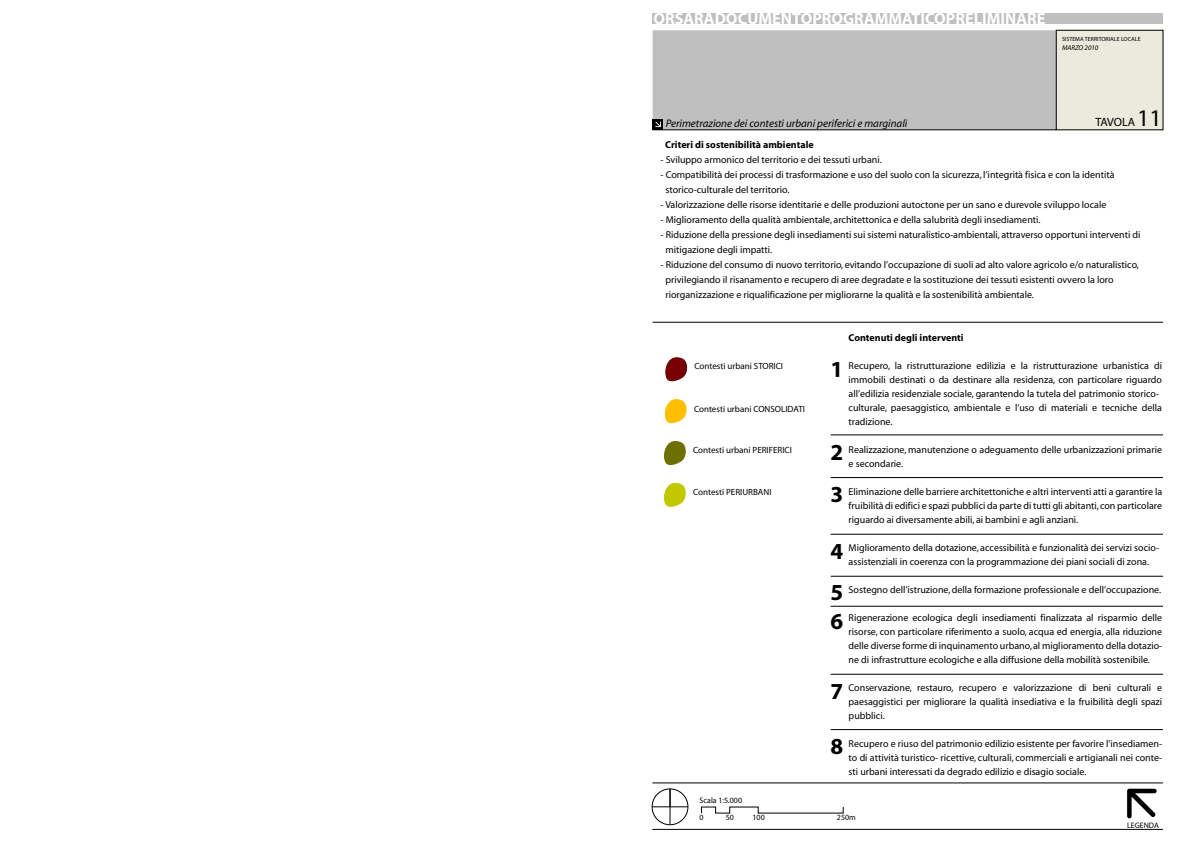
<style>
.page{position:relative;width:1191px;height:842px;background:#fff}
.page>*{position:absolute;margin:0;border:0;box-sizing:border-box;transform-origin:0 0}
.t1{font:700 23px/42px "Myriad";color:#000}
.t2{font:700 16.2px "Myriad";color:#fff}
.t3{font:12px "Myriad";letter-spacing:-.005em;color:#000}
.t4{font:italic 11px "Myriad";color:#000}
.t5{font:10px/14px "Myriad";color:#000}
.t6{font:700 10px "Myriad";color:#000}
.t7{font:9px "Myriad";color:#000}
.t8{font:8px "Myriad";color:#000}
.t9{font:7.9px "Myriad";color:#010000}
.t10{font:italic 7px "Myriad";color:#000}
.t11{font:6px "Myriad";color:#000}
.s1{font-size:24px}
</style>
<div class="page">
<svg style="left:665px;top:357px;width:22px;height:25px"></svg>
<svg style="left:664px;top:399px;width:23px;height:25px"></svg>
<svg style="left:664px;top:441px;width:22px;height:24px"></svg>
<svg style="left:664px;top:482px;width:22px;height:25px"></svg>
<hr style="left:830px;top:435px;width:333px;height:1px;background:#000">
<hr style="left:830px;top:477px;width:333px;height:1px;background:#000">
<hr style="left:830px;top:534px;width:333px;height:1px;background:#000">
<hr style="left:830px;top:576px;width:333px;height:1px;background:#000">
<hr style="left:830px;top:606px;width:333px;height:1px;background:#000">
<hr style="left:830px;top:674px;width:333px;height:1px;background:#000">
<hr style="left:830px;top:729px;width:333px;height:1px;background:#000">
<hr style="left:652px;top:322px;width:511px;height:1px;background:#000">
<div style="left:652px;top:13px;width:511px;height:11px;background:#bfbfbf"></div>
<svg style="left:652px;top:30px;width:511px;height:100px;background:#c5c5c3"></svg>
<div style="left:652px;top:119px;width:11px;height:11px;background:#000"></div>
<svg style="left:655px;top:121px;width:6px;height:6px"></svg>
<hr style="left:652px;top:829px;width:511px;height:1px;background:#000">
<svg style="left:1127px;top:789px;width:29px;height:29px"></svg>
<div style="left:652px;top:789px;width:36px;height:36px;border:1px solid #000;border-radius:50%"></div>
<svg style="left:669px;top:789px;width:2px;height:36px"></svg>
<hr style="left:652px;top:807px;width:36px;height:1px;background:#000">
<svg style="left:701px;top:806px;width:142px;height:7px"></svg>
<hr style="left:652px;top:783px;width:511px;height:1px;background:#000">
<h2 class="t2" style="left:653px;top:10px;width:394px">ORSARADOCUMENTOPROGRAMMATICOPRELIMINARE</h2>
<p class="t11" style="left:1062px;top:36px;width:80px">SISTEMA TERRITORIALE LOCALE</p>
<p class="t10" style="left:1062px;top:44px;width:38px">MARZO 2010</p>
<p class="t4" style="left:665px;top:118px;width:243px">Perimetrazione dei contesti urbani periferici e marginali</p>
<p class="t3" style="left:1095px;top:116px;width:68px">TAVOLA <span class="s1">11</span></p>
<p class="t6" style="left:665px;top:140px;width:150px">Criteri di sostenibilità ambientale</p>
<p class="t5" style="left:660px;top:153px;width:223px">- Sviluppo armonico del territorio e dei tessuti urbani.</p>
<p class="t5" style="left:665px;top:168px;width:450px;line-height:15px;text-indent:-5px">- Compatibilità dei processi di trasformazione e uso del suolo con la sicurezza, l’integrità fisica e con la identità storico-culturale del territorio.</p>
<p class="t5" style="left:660px;top:198px;width:447px">- Valorizzazione delle risorse identitarie e delle produzioni autoctone per un sano e durevole sviluppo locale</p>
<p class="t5" style="left:660px;top:213px;width:381px">- Miglioramento della qualità ambientale, architettonica e della salubrità degli insediamenti.</p>
<p class="t5" style="left:665px;top:228px;width:476px;line-height:15px;text-indent:-5px">- Riduzione della pressione degli insediamenti sui sistemi naturalistico-ambientali, attraverso opportuni interventi di mitigazione degli impatti.</p>
<p class="t5" style="left:665px;top:258px;width:475px;line-height:15px;text-indent:-5px">- Riduzione del consumo di nuovo territorio, evitando l’occupazione di suoli ad alto valore agricolo e/o naturalistico, privilegiando il risanamento e recupero di aree degradate e la sostituzione dei tessuti esistenti ovvero la loro riorganizzazione e riqualificazione per migliorarne la qualità e la sostenibilità ambientale.</p>
<p class="t7" style="left:694px;top:362px;width:90px">Contesti urbani STORICI</p>
<p class="t7" style="left:694px;top:404px;width:112px">Contesti urbani CONSOLIDATI</p>
<p class="t7" style="left:693px;top:445px;width:100px">Contesti urbani PERIFERICI</p>
<p class="t7" style="left:693px;top:487px;width:80px">Contesti PERIURBANI</p>
<p class="t8" style="left:699px;top:796px;width:44px">Scala 1:5.000</p>
<p class="t6" style="left:848px;top:333px;width:117px">Contenuti degli interventi</p>
<p class="t5" style="left:848px;top:359px;width:315px">Recupero, la ristrutturazione edilizia e la ristrutturazione urbanistica di immobili destinati o da destinare alla residenza, con particolare riguardo all’edilizia residenziale sociale, garantendo la tutela del patrimonio storico&shy;culturale, paesaggistico, ambientale e l’uso di materiali e tecniche della tradizione.</p>
<p class="t5" style="left:848px;top:443px;width:315px">Realizzazione, manutenzione o adeguamento delle urbanizzazioni primarie e secondarie.</p>
<p class="t5" style="left:848px;top:485px;width:315px;text-align:justify">Eliminazione delle barriere architettoniche e altri interventi atti a garantire la fruibilità di edifici e spazi pubblici da parte di tutti gli abitanti,con particolare riguardo ai diversamente abili, ai bambini e agli anziani.</p>
<p class="t5" style="left:848px;top:541px;width:312px">Miglioramento della dotazione, accessibilità e funzionalità dei servizi socio&shy;assistenziali in coerenza con la programmazione dei piani sociali di zona.</p>
<p class="t5" style="left:848px;top:583px;width:314px">Sostegno dell’istruzione, della formazione professionale e dell’occupazione.</p>
<p class="t5" style="left:848px;top:611px;width:315px;text-align:justify">Rigenerazione ecologica degli insediamenti finalizzata al risparmio delle risorse, con particolare riferimento a suolo, acqua ed energia, alla riduzione delle diverse forme di inquinamento urbano,al miglioramento della dotazio&shy;ne di infrastrutture ecologiche e alla diffusione della mobilità sostenibile.</p>
<p class="t5" style="left:848px;top:681px;width:315px;text-align:justify">Conservazione, restauro, recupero e valorizzazione di beni culturali e paesaggistici per migliorare la qualità insediativa e la fruibilità degli spazi pubblici.</p>
<p class="t5" style="left:848px;top:737px;width:315px;text-align:justify">Recupero e riuso del patrimonio edilizio esistente per favorire l'insediamen&shy;to di attività turistico- ricettive, culturali, commerciali e artigianali nei conte&shy;sti urbani interessati da degrado edilizio e disagio sociale.</p>
<h1 class="t1" style="left:830px;top:349px;width:14px">1</h1>
<h1 class="t1" style="left:830px;top:432px;width:14px">2<br>3</h1>
<h1 class="t1" style="left:830px;top:532px;width:14px;line-height:40.7px">4<br>5</h1>
<h1 class="t1" style="left:830px;top:601px;width:14px">6</h1>
<h1 class="t1" style="left:830px;top:671px;width:14px">7</h1>
<h1 class="t1" style="left:830px;top:726px;width:14px">8</h1>
<p class="t8" style="left:699px;top:813px;width:6px">0</p>
<p class="t8" style="left:725px;top:813px;width:10px">50</p>
<p class="t8" style="left:752px;top:813px;width:14px">100</p>
<p class="t8" style="left:837px;top:813px;width:20px">250m</p>
<p class="t9" style="left:1127px;top:821px;width:33px">LEGENDA</p>
</div>
